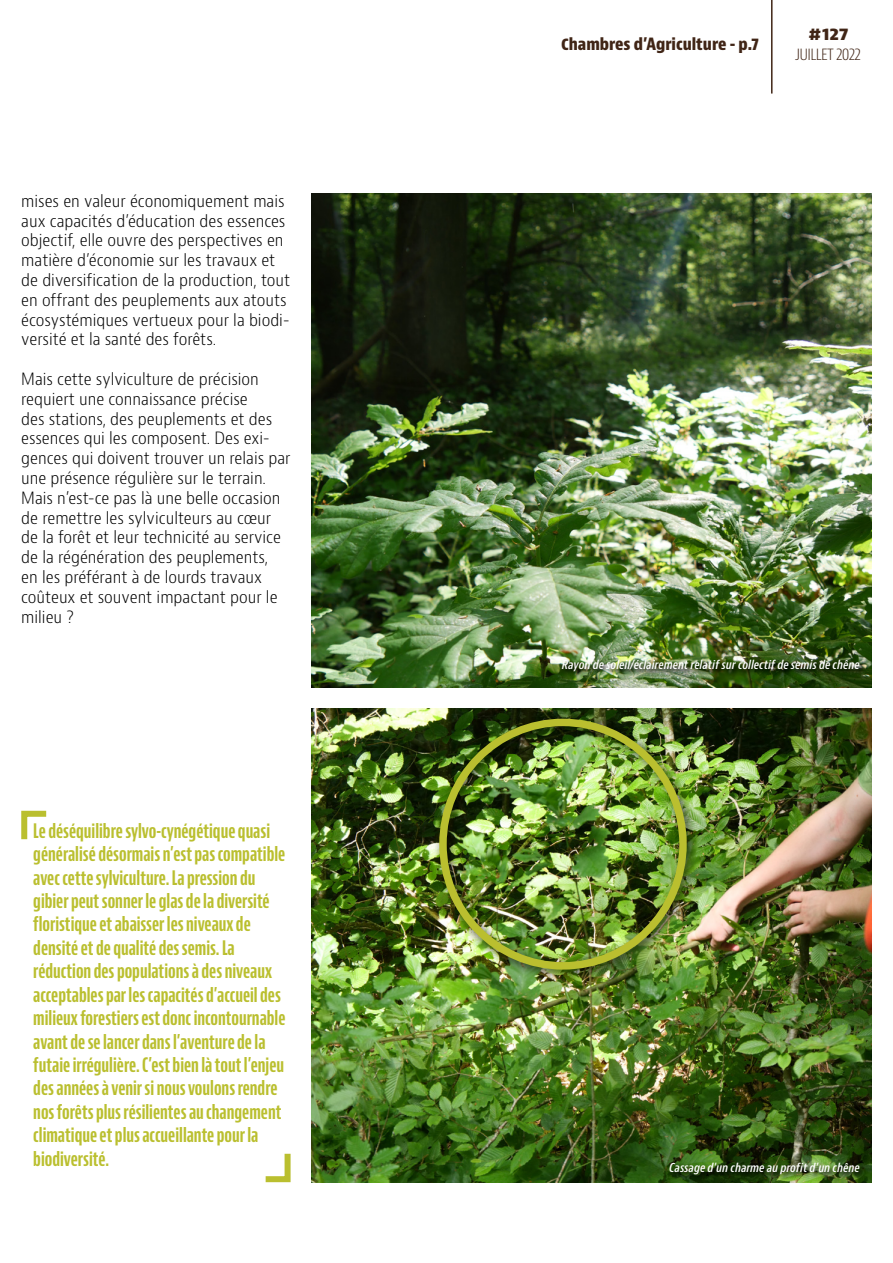
<style>
.page{position:relative;width:893px;height:1263px;background:#fff}
.page>*{position:absolute;margin:0;border:0;box-sizing:border-box;transform-origin:0 0}
.t1{font:700 extra-condensed 19.5px/23.4px "Bernino Sans";color:#babf2f}
.t2{font:300 condensed 16.5px/19.8px "Bernino Sans";color:#000}
.t3{font:700 condensed 16.5px "Bernino Sans";color:#402516}
.t4{font:300 condensed 16.5px "Bernino Sans";letter-spacing:-.04em;color:#402516}
.t5{font:800 16.5px "Bernino Sans";color:#402516}
.t6{font:italic 600 condensed 12px "Bernino Sans";color:#fff}
</style>
<div class="page">
<hr style="left:771px;top:0;width:1px;height:94px;background:#402516">
<img style="left:312px;top:193px;width:560px;height:495px">
<img style="left:312px;top:708px;width:560px;height:474px">
<svg style="left:21px;top:810px;width:26px;height:30px"></svg>
<svg style="left:265px;top:1153px;width:26px;height:30px"></svg>
<img style="left:561px;top:658px;width:306px;height:21px">
<img style="left:669px;top:1161px;width:198px;height:21px">
<div style="left:433px;top:712px;width:266px;height:270px;background:#000;opacity:.75"></div>
<div style="left:439px;top:719px;width:248px;height:250px;border:8px solid #babf2f;border-radius:50%"></div>
<p class="t2" style="left:21px;top:191px;width:270px">mises en valeur économiquement mais aux capacités d’éducation des essences objectif, elle ouvre des perspectives en matière d’économie sur les travaux et de diversification de la production, tout en offrant des peuplements aux atouts écosystémiques vertueux pour la biodi&shy;versité et la santé des forêts.</p>
<p class="t2" style="left:21px;top:369px;width:271px">Mais cette sylviculture de précision requiert une connaissance précise<br>des stations, des peuplements et des essences qui les composent. Des exi&shy;gences qui doivent trouver un relais par une présence régulière sur le terrain.<br>Mais n’est-ce pas là une belle occasion de remettre les sylviculteurs au cœur de la forêt et leur technicité au service de la régénération des peuplements,<br>en les préférant à de lourds travaux coûteux et souvent impactant pour le milieu ?</p>
<p class="t1" style="left:33px;top:820px;width:254px">Le déséquilibre sylvo-cynégétique quasi généralisé désormais n’est pas compatible avec cette sylviculture. La pression du gibier peut sonner le glas de la diversité floristique et abaisser les niveaux de densité et de qualité des semis. La réduction des populations à des niveaux acceptables par les capacités d’accueil des milieux forestiers est donc incontournable avant de se lancer dans l’aventure de la futaie irrégulière. C’est bien là tout l’enjeu des années à venir si nous voulons rendre nos forêts plus résilientes au changement climatique et plus accueillante pour la biodiversité.</p>
<p class="t3" style="left:561px;top:34px;width:200px">Chambres d’Agriculture - p.7</p>
<p class="t5" style="left:808px;top:23px;width:42px">#127</p>
<p class="t4" style="left:795px;top:44px;width:68px">JUILLET 2022</p>
<p class="t6" style="left:562px;top:657px;width:299px">Rayon de soleil/éclairement relatif sur collectif de semis de chêne</p>
<p class="t6" style="left:669px;top:1160px;width:192px">Cassage d'un charme au profit d'un chêne</p>
</div>
